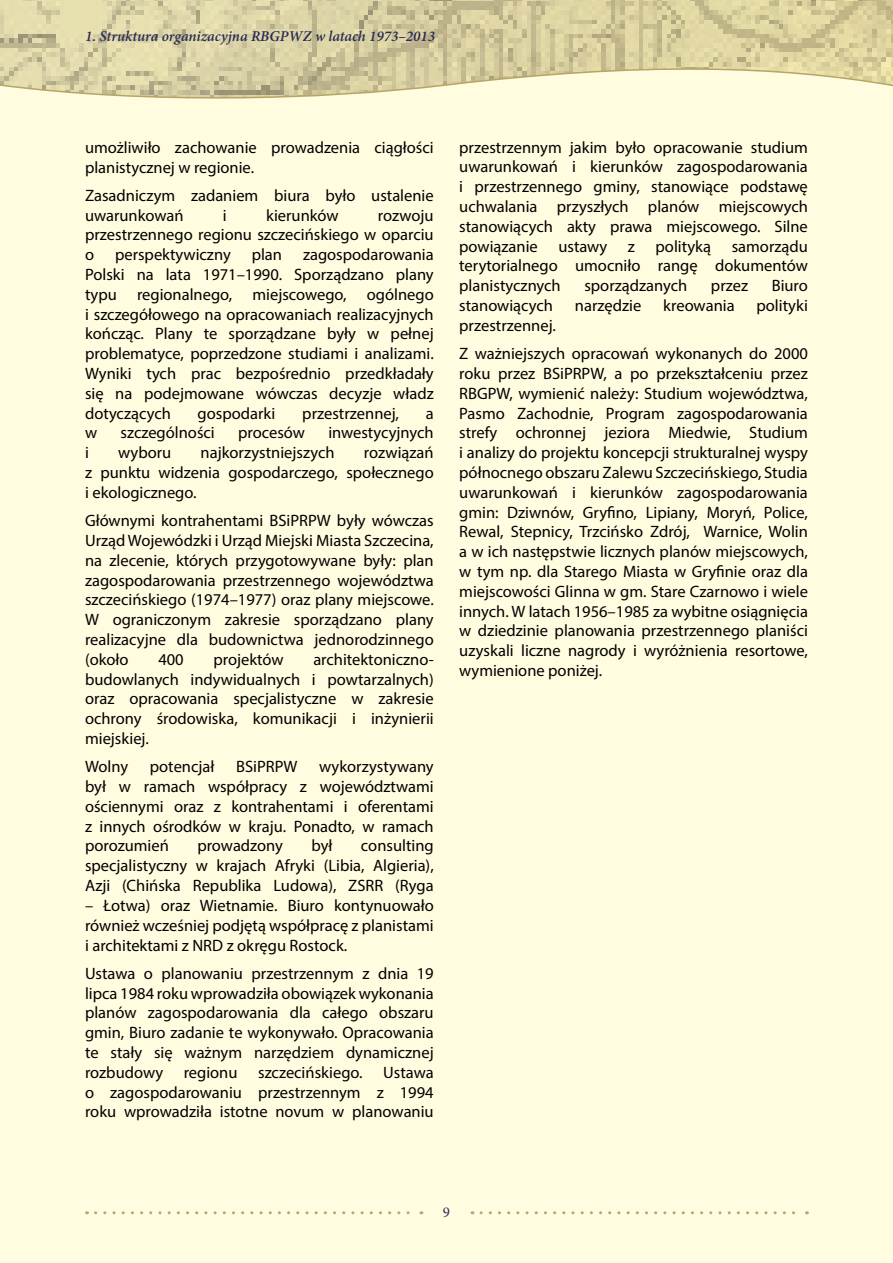
<style>
.page{position:relative;width:893px;height:1263px;background:#fff}
.page>*{position:absolute;margin:0;border:0;box-sizing:border-box;transform-origin:0 0}
.t1{font:16.5px/19.8px "Myriad Pro";color:#000;text-align:justify}
.t2{font:italic 600 15px "Minion Pro";color:#2a2c56}
.t3{font:15px "Minion Pro";color:#2a2c56}
</style>
<div class="page">
<div style="left:0;top:129px;width:893px;height:1134px;background:#fffcdf"></div>
<svg style="left:0;top:0;width:893px;height:129px;background:#e4ddb4"></svg>
<svg style="left:96px;top:1211px;width:326px;height:3px"></svg>
<svg style="left:481px;top:1211px;width:326px;height:3px"></svg>
<p class="t2" style="left:85px;top:25px;width:352px">1. Struktura organizacyjna RBGPWZ w latach 1973–2013</p>
<p class="t1" style="left:85px;top:137px;width:350px">umożliwiło zachowanie prowadzenia ciągłości planistycznej w regionie.</p>
<p class="t1" style="left:85px;top:185px;width:350px">Zasadniczym zadaniem biura było ustalenie uwarunkowań</p>
<p class="t1" style="left:223px;top:205px;width:5px">i</p>
<p class="t1" style="left:266px;top:205px;width:74px">kierunków</p>
<p class="t1" style="left:85px;top:205px;width:350px;text-indent:293px">rozwoju przestrzennego regionu szczecińskiego w oparciu o</p>
<p class="t1" style="left:85px;top:244px;width:350px;text-indent:218px">zagospodarowania Polski na lata 1971–1990. Sporządzano plany typu regionalnego, miejscowego, ogólnego i szczegółowego na opracowaniach realizacyjnych kończąc. Plany te sporządzane były w pełnej problematyce, poprzedzone studiami i analizami.<br>Wyniki tych prac bezpośrednio przedkładały się na podejmowane wówczas decyzje władz dotyczących</p>
<p class="t1" style="left:115px;top:244px;width:117px">perspektywiczny</p>
<p class="t1" style="left:252px;top:244px;width:32px">plan</p>
<p class="t1" style="left:198px;top:403px;width:79px">gospodarki</p>
<p class="t1" style="left:302px;top:403px;width:98px">przestrzennej,</p>
<p class="t1" style="left:426px;top:403px;width:9px">a</p>
<p class="t1" style="left:85px;top:423px;width:14px">w</p>
<p class="t1" style="left:121px;top:423px;width:96px">szczególności</p>
<p class="t1" style="left:238px;top:423px;width:68px">procesów</p>
<p class="t1" style="left:328px;top:423px;width:107px">inwestycyjnych</p>
<p class="t1" style="left:85px;top:442px;width:5px">i</p>
<p class="t1" style="left:118px;top:442px;width:55px">wyboru</p>
<p class="t1" style="left:201px;top:442px;width:136px">najkorzystniejszych</p>
<p class="t1" style="left:85px;top:442px;width:350px;text-indent:279px">rozwiązań z punktu widzenia gospodarczego, społecznego i ekologicznego.</p>
<p class="t1" style="left:85px;top:510px;width:350px">Głównymi kontrahentami BSiPRPW były wówczas Urząd Wojewódzki i Urząd Miejski Miasta Szczecina, na zlecenie, których przygotowywane były: plan zagospodarowania przestrzennego województwa szczecińskiego (1974–1977) oraz plany miejscowe.<br>W ograniczonym zakresie sporządzano plany realizacyjne dla budownictwa jednorodzinnego (około</p>
<p class="t1" style="left:85px;top:649px;width:350px;text-indent:228px">architektoniczno&shy;budowlanych indywidualnych i powtarzalnych) oraz opracowania specjalistyczne w zakresie ochrony środowiska, komunikacji i inżynierii miejskiej.</p>
<p class="t1" style="left:85px;top:756px;width:45px">Wolny</p>
<p class="t1" style="left:150px;top:756px;width:66px">potencjał</p>
<p class="t1" style="left:236px;top:756px;width:63px">BSiPRPW</p>
<p class="t1" style="left:158px;top:649px;width:27px">400</p>
<p class="t1" style="left:213px;top:649px;width:72px">projektów</p>
<p class="t1" style="left:85px;top:756px;width:350px;text-indent:234px">wykorzystywany był w ramach współpracy z województwami ościennymi oraz z kontrahentami i oferentami z innych ośrodków w kraju. Ponadto, w ramach porozumień</p>
<p class="t1" style="left:85px;top:836px;width:350px;text-indent:276px">consulting specjalistyczny w krajach Afryki (Libia, Algieria), Azji (Chińska Republika Ludowa), ZSRR (Ryga</p>
<p class="t1" style="left:85px;top:895px;width:350px">– Łotwa) oraz Wietnamie. Biuro kontynuowało również wcześniej podjętą współpracę z planistami i architektami z NRD z okręgu Rostock.</p>
<p class="t1" style="left:85px;top:963px;width:350px">Ustawa o planowaniu przestrzennym z dnia 19 lipca 1984 roku wprowadziła obowiązek wykonania planów zagospodarowania dla całego obszaru gmin, Biuro zadanie te wykonywało. Opracowania te stały się ważnym narzędziem dynamicznej rozbudowy</p>
<p class="t1" style="left:197px;top:836px;width:87px">prowadzony</p>
<p class="t1" style="left:311px;top:836px;width:23px">był</p>
<p class="t1" style="left:184px;top:1062px;width:55px">regionu</p>
<p class="t1" style="left:258px;top:1062px;width:106px">szczecińskiego.</p>
<p class="t1" style="left:85px;top:1062px;width:350px;text-indent:298px">Ustawa o zagospodarowaniu przestrzennym z 1994 roku wprowadziła istotne novum w planowaniu</p>
<p class="t1" style="left:459px;top:137px;width:350px">przestrzennym jakim było opracowanie studium uwarunkowań i kierunków zagospodarowania i przestrzennego gminy, stanowiące podstawę uchwalania przyszłych planów miejscowych stanowiących akty prawa miejscowego. Silne powiązanie ustawy z polityką samorządu terytorialnego umocniło rangę dokumentów planistycznych</p>
<p class="t1" style="left:584px;top:276px;width:104px">sporządzanych</p>
<p class="t1" style="left:711px;top:276px;width:39px">przez</p>
<p class="t1" style="left:772px;top:276px;width:38px">Biuro</p>
<p class="t1" style="left:459px;top:295px;width:95px">stanowiących</p>
<p class="t1" style="left:575px;top:295px;width:68px">narzędzie</p>
<p class="t1" style="left:663px;top:295px;width:73px">kreowania</p>
<p class="t1" style="left:756px;top:295px;width:53px">polityki</p>
<p class="t1" style="left:459px;top:311px;width:350px;line-height:28.3px">przestrzennej.<br>Z ważniejszych opracowań wykonanych do 2000</p>
<p class="t1" style="left:459px;top:363px;width:350px">roku przez BSiPRPW, a po przekształceniu przez RBGPW, wymienić należy: Studium województwa, Pasmo Zachodnie, Program zagospodarowania strefy ochronnej jeziora Miedwie, Studium i analizy do projektu koncepcji strukturalnej wyspy północnego obszaru Zalewu Szczecińskiego, Studia uwarunkowań i kierunków zagospodarowania gmin: Dziwnów, Gryfino, Lipiany, Moryń, Police, Rewal, Stepnicy, Trzcińsko Zdrój, Warnice, Wolin a w ich następstwie licznych planów miejscowych, w tym np. dla Starego Miasta w Gryfinie oraz dla miejscowości Glinna w gm. Stare Czarnowo i wiele innych. W latach 1956–1985 za wybitne osiągnięcia w dziedzinie planowania przestrzennego planiści uzyskali liczne nagrody i wyróżnienia resortowe, wymienione poniżej.</p>
<p class="t3" style="left:443px;top:1202px;width:9px">9</p>
</div>
